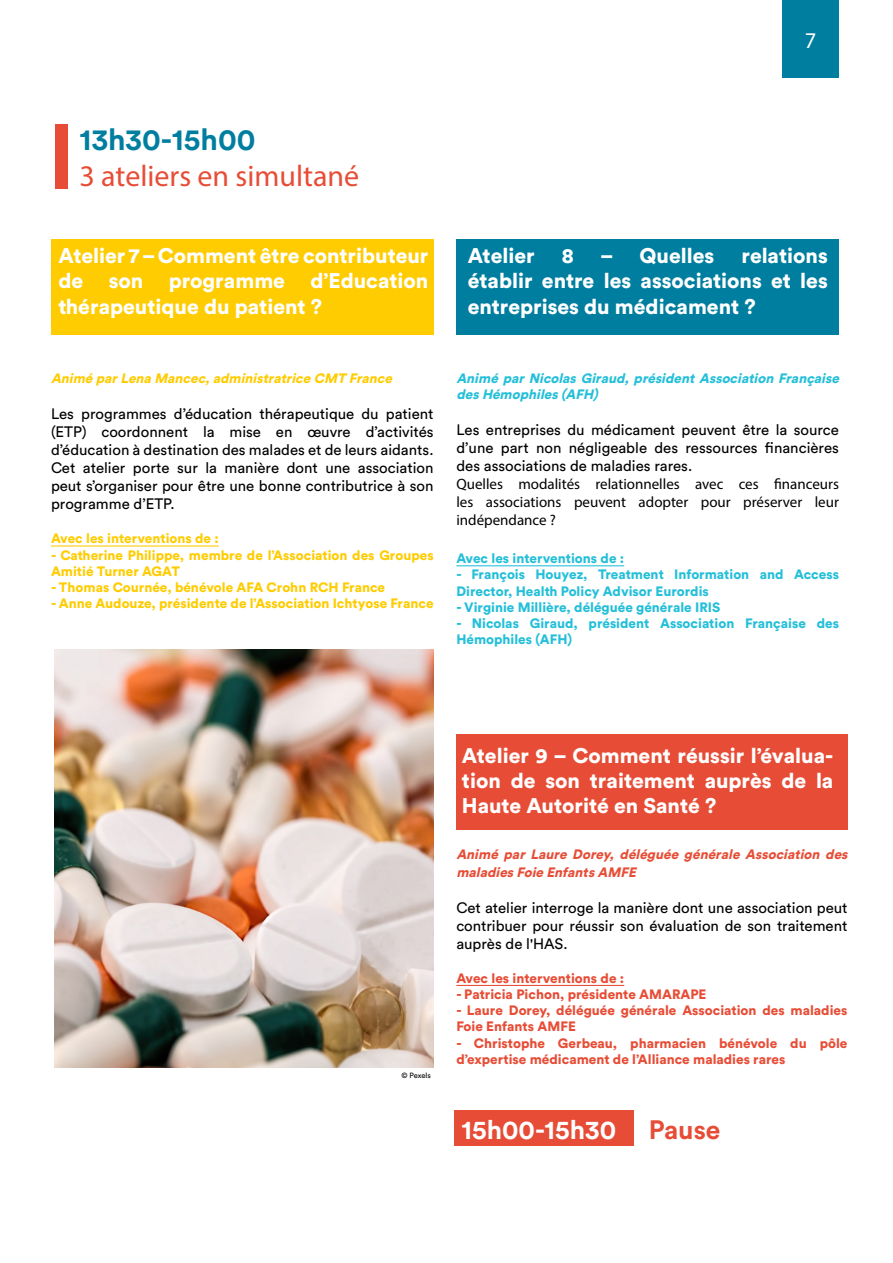
<style>
.page{position:relative;width:893px;height:1263px;background:#fff}
.page>*{position:absolute;margin:0;border:0;box-sizing:border-box;transform-origin:0 0}
.t1{font:30px "Myriad Pro";color:#e74d36}
.t2{font:700 30px "Circular Std";color:#007e9f}
.t3{font:700 26.4px "Circular Std";color:#fff}
.t4{font:22.5px "Myriad Pro";color:#fff}
.t5{font:900 21px/25.2px "Circular Std";color:#fff;text-align:justify}
.t6{font:15px/18px "Circular Std";color:#000;text-align:justify}
.t7{font:15px/18px "Myriad Pro";color:#000;text-align:justify}
.t8{font:900 13.5px/16.2px "Circular Std";color:#e74d36}
.t9{font:900 13.5px/16.2px "Circular Std";color:#24bfd9}
.t10{font:900 13.5px/16.2px "Circular Std";color:#fecc00}
.t11{font:italic 900 13.5px/18px "Circular Std";color:#e74d36}
.t12{font:italic 900 13.5px/16.2px "Circular Std";color:#24bfd9}
.t13{font:italic 900 13.5px "Circular Std";color:#fecc00}
.t14{font:7.5px "Circular Std";letter-spacing:-.005em;color:#000}
.s1{color:#e74d36}
</style>
<div class="page">
<div style="left:782px;top:0;width:57px;height:77px;background:#007e9f"></div>
<div style="left:456px;top:239px;width:383px;height:95px;background:#007e9f"></div>
<div style="left:454px;top:1110px;width:180px;height:36px;background:#e74d36"></div>
<hr style="left:51px;top:545px;width:168px;height:1px;background:#fecc00">
<hr style="left:456px;top:565px;width:168px;height:1px;background:#24bfd9">
<hr style="left:456px;top:985px;width:168px;height:1px;background:#e74d36">
<div style="left:51px;top:239px;width:383px;height:95px;background:#fecc00"></div>
<div style="left:456px;top:734px;width:391px;height:95px;background:#e74d36"></div>
<div style="left:55px;top:125px;width:13px;height:64px;background:#e74d36"></div>
<img style="left:54px;top:649px;width:380px;height:418px">
<h3 class="t4" style="left:805px;top:26px;width:13px">7</h3>
<h1 class="t2" style="left:80px;top:120px;width:177px">13h30-15h00</h1>
<h1 class="t1" style="left:80px;top:157px;width:281px">3 ateliers en simultané</h1>
<h3 class="t5" style="left:58px;top:243px;width:371px">Atelier 7 – Comment être contributeur de son programme d’Education thérapeutique du patient ?</h3>
<p class="t13" style="left:51px;top:369px;width:346px">Animé parLena Mancec,administratrice CMT France</p>
<p class="t6" style="left:51px;top:405px;width:384px">Les programmes d’éducation thérapeutique du patient (ETP) coordonnent la mise en œuvre d’activités d’éducation à destination des malades et de leurs aidants.<br>Cet atelier porte sur la manière dont une association peut s’organiser pour être une bonne contributrice à son programme d’ETP.</p>
<p class="t10" style="left:51px;top:530px;width:169px">Avec les interventions de :</p>
<p class="t10" style="left:51px;top:546px;width:384px">- Catherine Philippe, membre de l’Association des Groupes<br>Amitié Turner AGAT</p>
<p class="t10" style="left:51px;top:579px;width:336px">- Thomas Cournée, bénévole AFA Crohn RCH France</p>
<p class="t10" style="left:51px;top:595px;width:384px">- Anne Audouze, présidente de l’Association Ichtyose France</p>
<h3 class="t5" style="left:468px;top:243px;width:68px">Atelier</h3>
<h3 class="t5" style="left:562px;top:243px;width:154px">8 – Quelles</h3>
<h3 class="t5" style="left:468px;top:243px;width:362px;text-indent:274px">relations établir entre les associations et les entreprises du médicament ?</h3>
<p class="t12" style="left:456px;top:370px;width:388px">Animé par Nicolas Giraud, président Association Française desHémophiles(AFH)</p>
<p class="t6" style="left:456px;top:421px;width:384px">Les entreprises du médicament peuvent être la source d’une part non négligeable des ressources financières des associations de maladies rares.</p>
<p class="t7" style="left:456px;top:475px;width:384px">Quelles modalités relationnelles avec ces financeurs les associations peuvent adopter pour préserver leur indépendance ?</p>
<p class="t9" style="left:456px;top:550px;width:169px">Avec les interventions de :</p>
<p class="t9" style="left:456px;top:566px;width:384px">- François Houyez, Treatment Information and Access<br>Director, Health Policy Advisor Eurordis</p>
<p class="t9" style="left:456px;top:599px;width:265px">- Virginie Millière, déléguée générale IRIS</p>
<p class="t9" style="left:456px;top:615px;width:384px">- Nicolas Giraud, président Association Française des<br>Hémophiles (AFH)</p>
<p class="t14" style="left:401px;top:1070px;width:31px">© Pexels</p>
<h3 class="t5" style="left:462px;top:742px;width:373px">Atelier 9 – Comment réussir l’évalua&shy;tion de son traitement auprès de la Haute Autorité en Santé ?</h3>
<p class="t11" style="left:456px;top:844px;width:396px">Animé par Laure Dorey, déléguée générale Association des maladiesFoie EnfantsAMFE</p>
<p class="t6" style="left:456px;top:898px;width:393px">Cet atelier interroge la manière dont une association peut contribuer pour réussir son évaluation de son traitement auprès de l'HAS.</p>
<p class="t8" style="left:456px;top:970px;width:169px">Avec les interventions de :</p>
<p class="t8" style="left:456px;top:986px;width:252px">- Patricia Pichon, présidente AMARAPE</p>
<p class="t8" style="left:456px;top:1002px;width:393px">- Laure Dorey, déléguée générale Association des maladies<br>Foie Enfants AMFE</p>
<p class="t8" style="left:456px;top:1034px;width:393px">- Christophe Gerbeau, pharmacien bénévole du pôle d’expertise médicament de l’Alliance maladies rares</p>
<h2 class="t3" style="left:461px;top:1112px;width:260px">15h00-15h30 <span class="s1">Pause</span></h2>
</div>
